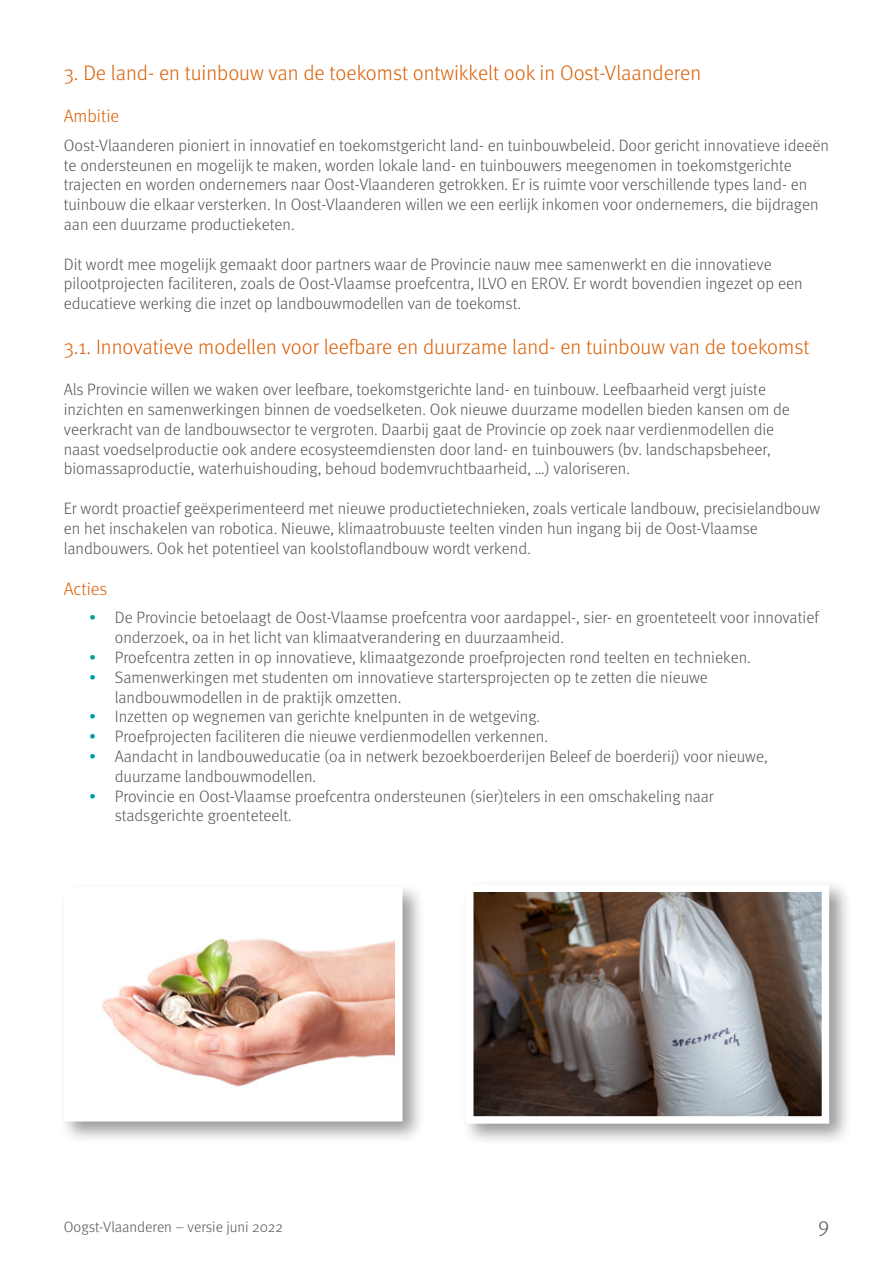
<style>
.page{position:relative;width:893px;height:1263px;background:#fff}
.page>*{position:absolute;margin:0;border:0;box-sizing:border-box;transform-origin:0 0}
.t1{font:300 21px "Meta Pro";color:#da5f06}
.t2{font:300 21px "Meta Pro";color:#565555}
.t3{font:300 18px "Meta Pro";color:#da5f06}
.t4{font:300 16.5px/19.8px "Meta Pro";color:#565555}
.t5{font:300 15px "Meta Pro";color:#565555}
.s1{color:#009ca0}
</style>
<div class="page">
<div style="left:58px;top:881px;width:368px;height:264px;background:#000;opacity:.4"></div>
<img style="left:73px;top:896px;width:321px;height:216px">
<div style="left:461px;top:879px;width:391px;height:268px;background:#000;opacity:.4"></div>
<img style="left:475px;top:893px;width:345px;height:222px">
<div style="left:466px;top:884px;width:363px;height:240px;border:8px solid #fff"></div>
<p class="t1" style="left:64px;top:57px;width:639px">3. De land- en tuinbouw van de toekomst ontwikkelt ook in Oost-Vlaanderen</p>
<p class="t3" style="left:64px;top:103px;width:57px">Ambitie</p>
<p class="t4" style="left:64px;top:134px;width:767px">Oost-Vlaanderen pioniert in innovatief en toekomstgericht land- en tuinbouwbeleid. Door gericht innovatieve ideeën te ondersteunen en mogelijk te maken, worden lokale land- en tuinbouwers meegenomen in toekomstgerichte trajecten en worden ondernemers naar Oost-Vlaanderen getrokken. Er is ruimte voor verschillende types land- en tuinbouw die elkaar versterken. In Oost-Vlaanderen willen we een eerlijk inkomen voor ondernemers, die bijdragen aan een duurzame productieketen.</p>
<p class="t4" style="left:64px;top:253px;width:740px">Dit wordt mee mogelijk gemaakt door partners waar de Provincie nauw mee samenwerkt en die innovatieve pilootprojecten faciliteren, zoals de Oost-Vlaamse proefcentra, ILVO en EROV. Er wordt bovendien ingezet op een educatieve werking die inzet op landbouwmodellen van de toekomst.</p>
<p class="t1" style="left:64px;top:332px;width:747px">3.1. Innovatieve modellen voor leefbare en duurzame land- en tuinbouw van de toekomst</p>
<p class="t4" style="left:64px;top:379px;width:728px">Als Provincie willen we waken over leefbare, toekomstgerichte land- en tuinbouw. Leefbaarheid vergt juiste inzichten en samenwerkingen binnen de voedselketen. Ook nieuwe duurzame modellen bieden kansen om de veerkracht van de landbouwsector te vergroten. Daarbij gaat de Provincie op zoek naar verdienmodellen die naast voedselproductie ook andere ecosysteemdiensten door land- en tuinbouwers (bv. landschapsbeheer, biomassaproductie, waterhuishouding, behoud bodemvruchtbaarheid, …) valoriseren.</p>
<p class="t4" style="left:64px;top:498px;width:758px">Er wordt proactief geëxperimenteerd met nieuwe productietechnieken, zoals verticale landbouw, precisielandbouw en het inschakelen van robotica. Nieuwe, klimaatrobuuste teelten vinden hun ingang bij de Oost-Vlaamse landbouwers. Ook het potentieel van koolstoflandbouw wordt verkend.</p>
<p class="t3" style="left:64px;top:576px;width:45px">Acties</p>
<p class="t4" style="left:115px;top:607px;width:705px;text-indent:-25px"><span class="s1">•</span> De Provincie betoelaagt de Oost-Vlaamse proefcentra voor aardappel-, sier- en groenteteelt voor innovatief onderzoek, oa in het licht van klimaatverandering en duurzaamheid.</p>
<p class="t4" style="left:89px;top:647px;width:663px"><span class="s1">•</span> Proefcentra zetten in op innovatieve, klimaatgezonde proefprojecten rond teelten en technieken.</p>
<p class="t4" style="left:115px;top:666px;width:595px;text-indent:-26px"><span class="s1">•</span> Samenwerkingen met studenten om innovatieve startersprojecten op te zetten die nieuwe landbouwmodellen in de praktijk omzetten.</p>
<p class="t4" style="left:89px;top:706px;width:452px"><span class="s1">•</span> Inzetten op wegnemen van gerichte knelpunten in de wetgeving.</p>
<p class="t4" style="left:89px;top:726px;width:460px"><span class="s1">•</span> Proefprojecten faciliteren die nieuwe verdienmodellen verkennen.</p>
<p class="t4" style="left:115px;top:746px;width:654px;text-indent:-26px"><span class="s1">•</span> Aandacht in landbouweducatie (oa in netwerk bezoekboerderijen Beleef de boerderij) voor nieuwe, duurzame landbouwmodellen.</p>
<p class="t4" style="left:115px;top:785px;width:601px;text-indent:-26px"><span class="s1">•</span> Provincie en Oost-Vlaamse proefcentra ondersteunen (sier)telers in een omschakeling naar stadsgerichte groenteteelt.</p>
<p class="t5" style="left:64px;top:1216px;width:221px">Oogst-Vlaanderen – versie juni 2022</p>
<p class="t2" style="left:818px;top:1210px;width:13px">9</p>
</div>
